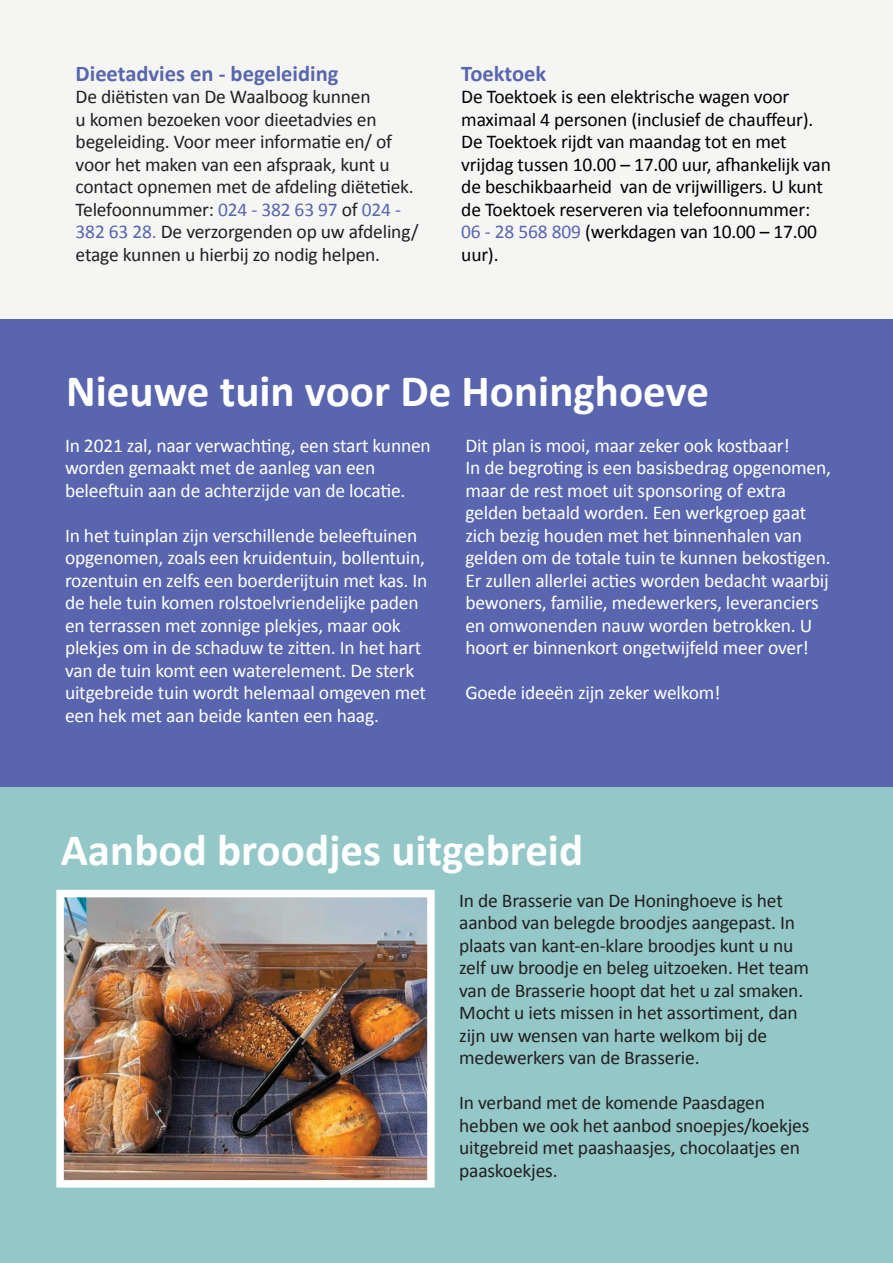
<style>
.page{position:relative;width:893px;height:1263px;background:#f5f5f4}
.page>*{position:absolute;margin:0;border:0;box-sizing:border-box;transform-origin:0 0}
.t1{font:700 45px "Calibri";color:#fff}
.t2{font:700 22.5px "Calibri";color:#5867ac}
.t3{font:700 22.5px "Calibri";color:#5966af}
.t4{font:19.5px/22.5px "Calibri";letter-spacing:-.01em;color:#fff}
.t5{font:19.5px/22.5px "Calibri";letter-spacing:-.01em;color:#231f20}
.t6{font:19.5px/22.5px "Calibri";letter-spacing:-.01em;color:#000}
.s1{color:#5867ac}
.s2{color:#5966af}
</style>
<div class="page">
<div style="left:0;top:787px;width:893px;height:476px;background:#93c7c8"></div>
<div style="left:0;top:319px;width:893px;height:468px;background:#5966af"></div>
<img style="left:56px;top:890px;width:379px;height:297px">
<p class="t2" style="left:76px;top:57px;width:264px">Dieetadvies en - begeleiding</p>
<p class="t5" style="left:76px;top:85px;width:344px">De diëtisten van De Waalboog kunnen<br>u komen bezoeken voor dieetadvies en begeleiding. Voor meer informatie en/ of voor het maken van een afspraak, kunt u contact opnemen met de afdeling diëtetiek.<br>Telefoonnummer: <span class="s1">024 - 382 63 97</span> of <span class="s1">024 - 382 63 28.</span> De verzorgenden op uw afdeling/ etage kunnen u hierbij zo nodig helpen.</p>
<p class="t3" style="left:461px;top:57px;width:87px">Toektoek</p>
<p class="t6" style="left:461px;top:85px;width:371px">De Toektoek is een elektrische wagen voor maximaal 4 personen (inclusief de chauffeur).<br>De Toektoek rijdt van maandag tot en met vrijdag tussen 10.00 – 17.00 uur, afhankelijk van de beschikbaarheid van de vrijwilligers. U kunt de Toektoek reserveren via telefoonnummer:<br><span class="s2">06 - 28 568 809</span> (werkdagen van 10.00 – 17.00 uur).</p>
<h1 class="t1" style="left:66px;top:360px;width:644px">Nieuwe tuin voor De Honinghoeve</h1>
<p class="t4" style="left:65px;top:434px;width:367px">In 2021 zal, naar verwachting, een start kunnen worden gemaakt met de aanleg van een beleeftuin aan de achterzijde van de locatie.</p>
<p class="t4" style="left:65px;top:524px;width:364px">In het tuinplan zijn verschillende beleeftuinen opgenomen, zoals een kruidentuin, bollentuin, rozentuin en zelfs een boerderijtuin met kas. In de hele tuin komen rolstoelvriendelijke paden en terrassen met zonnige plekjes, maar ook plekjes om in de schaduw te zitten. In het hart van de tuin komt een waterelement. De sterk uitgebreide tuin wordt helemaal omgeven met een hek met aan beide kanten een haag.</p>
<p class="t4" style="left:465px;top:434px;width:367px">Dit plan is mooi, maar zeker ook kostbaar!<br>In de begroting is een basisbedrag opgenomen, maar de rest moet uit sponsoring of extra gelden betaald worden. Een werkgroep gaat zich bezig houden met het binnenhalen van gelden om de totale tuin te kunnen bekostigen.<br>Er zullen allerlei acties worden bedacht waarbij bewoners, familie, medewerkers, leveranciers en omwonenden nauw worden betrokken. U hoort er binnenkort ongetwijfeld meer over!</p>
<p class="t4" style="left:465px;top:682px;width:257px">Goede ideeën zijn zeker welkom!</p>
<h1 class="t1" style="left:61px;top:818px;width:524px">Aanbod broodjes uitgebreid</h1>
<p class="t5" style="left:459px;top:889px;width:351px">In de Brasserie van De Honinghoeve is het aanbod van belegde broodjes aangepast. In plaats van kant-en-klare broodjes kunt u nu zelf uw broodje en beleg uitzoeken. Het team van de Brasserie hoopt dat het u zal smaken.<br>Mocht u iets missen in het assortiment, dan zijn uw wensen van harte welkom bij de medewerkers van de Brasserie.</p>
<p class="t5" style="left:459px;top:1091px;width:352px">In verband met de komende Paasdagen hebben we ook het aanbod snoepjes/koekjes uitgebreid met paashaasjes, chocolaatjes en paaskoekjes.</p>
</div>
